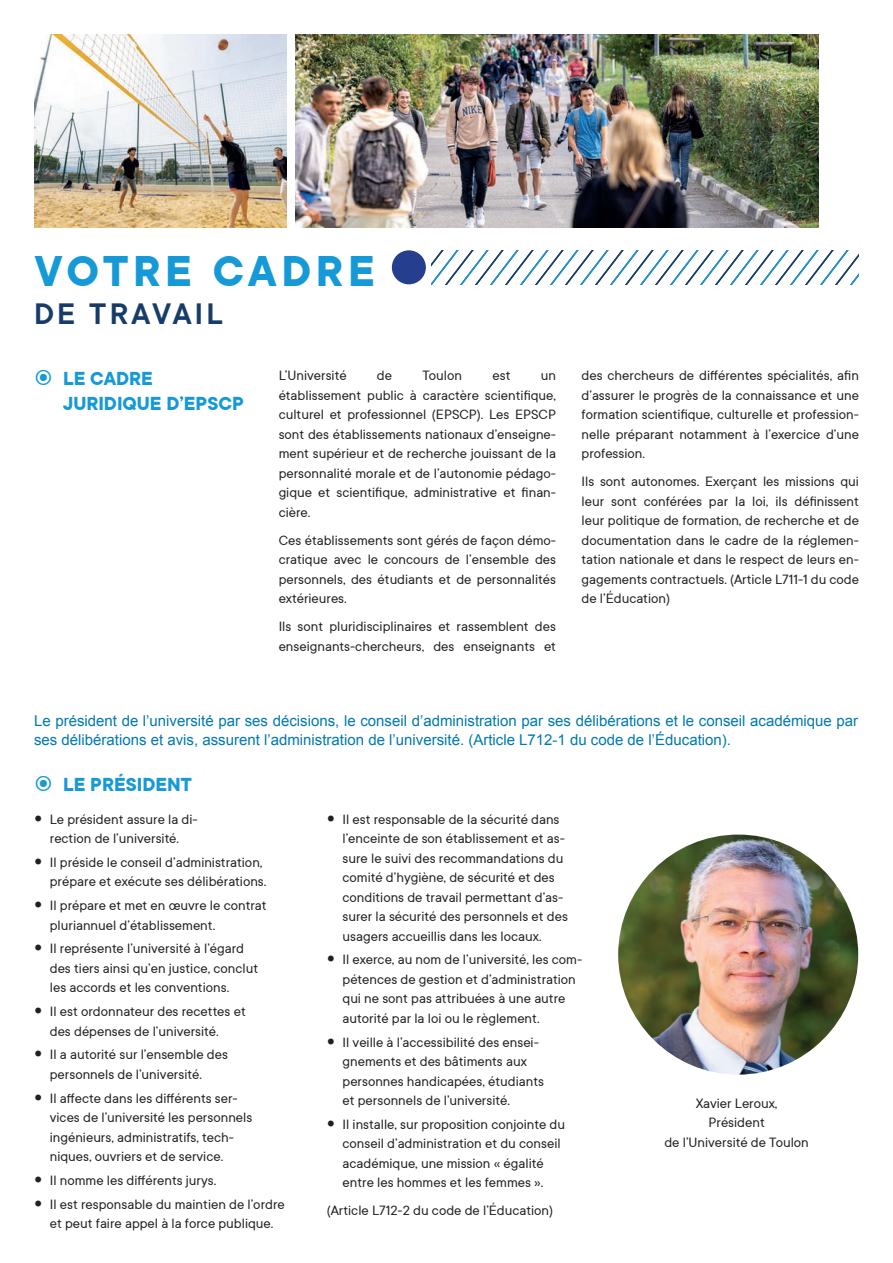
<style>
.page{position:relative;width:893px;height:1263px;background:#fff}
.page>*{position:absolute;margin:0;border:0;box-sizing:border-box;transform-origin:0 0}
.t1{font:700 48px "TT Commons Classic";letter-spacing:.1em;color:#1599d7}
.t2{font:600 33px "TT Commons Classic";letter-spacing:.1em;color:#173c6a}
.t3{font:700 21px/25.2px "TT Commons Classic";color:#1599d7}
.t4{font:15px/19.5px "TT Commons Classic";color:#231f20}
.t5{font:15px/19.5px "Arial";color:#0079b0}
</style>
<div class="page">
<img style="left:296px;top:34px;width:523px;height:194px">
<img style="left:618px;top:834px;width:240px;height:240px;border-radius:120px">
<svg style="left:431px;top:250px;width:427px;height:34px"></svg>
<div style="left:392px;top:250px;width:34px;height:34px;background:#253f8e;border-radius:50%"></div>
<img style="left:34px;top:34px;width:252px;height:194px">
<h1 class="t1" style="left:34px;top:240px;width:342px">VOTRE CADRE</h1>
<h2 class="t2" style="left:34px;top:292px;width:190px">DE TRAVAIL</h2>
<h3 class="t3" style="left:63px;top:365px;width:182px">LE CADRE<br>JURIDIQUE D’EPSCP</h3>
<p class="t4" style="left:279px;top:365px;width:69px">L’Université</p>
<p class="t4" style="left:377px;top:365px;width:17px">de</p>
<p class="t4" style="left:422px;top:365px;width:41px">Toulon</p>
<p class="t4" style="left:492px;top:365px;width:20px">est</p>
<p class="t4" style="left:279px;top:365px;width:279px;text-align:justify;text-indent:262px">un établissement public à caractère scientifique, culturel et professionnel (EPSCP). Les EPSCP sont des établissements nationaux d’enseigne&shy;ment supérieur et de recherche jouissant de la personnalité morale et de l’autonomie pédago&shy;gique et scientifique, administrative et finan&shy;cière.</p>
<p class="t4" style="left:279px;top:530px;width:279px;text-align:justify">Ces établissements sont gérés de façon démo&shy;cratique avec le concours de l’ensemble des personnels, des étudiants et de personnalités extérieures.</p>
<p class="t4" style="left:279px;top:616px;width:279px">Ils sont pluridisciplinaires et rassemblent des enseignants-chercheurs, des enseignants et</p>
<p class="t4" style="left:582px;top:365px;width:279px;text-align:justify">des chercheurs de différentes spécialités, afin d’assurer le progrès de la connaissance et une formation scientifique, culturelle et profession&shy;nelle préparant notamment à l’exercice d’une profession.</p>
<p class="t4" style="left:582px;top:471px;width:279px;text-align:justify">Ils sont autonomes. Exerçant les missions qui leur sont conférées par la loi, ils définissent leur politique de formation, de recherche et de documentation dans le cadre de la réglemen&shy;tation nationale et dans le respect de leurs en&shy;gagements contractuels. (Article L711-1 du code de l’Éducation)</p>
<p class="t5" style="left:34px;top:711px;width:826px">Le président de l’université par ses décisions, le conseil d’administration par ses délibérations et le conseil académique par ses délibérations et avis, assurent l’administration de l’université. (Article L712-1 du code de l’Éducation).</p>
<h3 class="t3" style="left:63px;top:772px;width:130px">LE PRÉSIDENT</h3>
<p class="t4" style="left:50px;top:809px;width:149px">Le président assure la di&shy;rection de l’université.</p>
<p class="t4" style="left:50px;top:852px;width:218px">Il préside le conseil d’administration, prépare et exécute ses délibérations.</p>
<p class="t4" style="left:50px;top:895px;width:218px">Il prépare et met en œuvre le contrat pluriannuel d’établissement.</p>
<p class="t4" style="left:50px;top:939px;width:210px">Il représente l’université à l’égard des tiers ainsi qu’en justice, conclut les accords et les conventions.</p>
<p class="t4" style="left:50px;top:1001px;width:197px">Il est ordonnateur des recettes et des dépenses de l’université.</p>
<p class="t4" style="left:50px;top:1044px;width:180px">Il a autorité sur l’ensemble des personnels de l’université.</p>
<p class="t4" style="left:50px;top:1088px;width:204px">Il affecte dans les différents ser&shy;vices de l’université les personnels ingénieurs, administratifs, tech&shy;niques, ouvriers et de service.</p>
<p class="t4" style="left:50px;top:1168px;width:236px;line-height:23.7px">Il nomme les différents jurys.<br>Il est responsable du maintien de l’ordre</p>
<p class="t4" style="left:50px;top:1213px;width:225px">et peut faire appel à la force publique.</p>
<p class="t4" style="left:343px;top:809px;width:227px">Il est responsable de la sécurité dans l’enceinte de son établissement et as&shy;sure le suivi des recommandations du comité d’hygiène, de sécurité et des conditions de travail permettant d’as&shy;surer la sécurité des personnels et des usagers accueillis dans les locaux.</p>
<p class="t4" style="left:343px;top:949px;width:241px">Il exerce, au nom de l’université, les com&shy;pétences de gestion et d’administration qui ne sont pas attribuées à une autre autorité par la loi ou le règlement.</p>
<p class="t4" style="left:343px;top:1032px;width:203px">Il veille à l’accessibilité des ensei&shy;gnements et des bâtiments aux personnes handicapées, étudiants et personnels de l’université.</p>
<p class="t4" style="left:343px;top:1114px;width:224px">Il installe, sur proposition conjointe du conseil d’administration et du conseil académique, une mission « égalité entre les hommes et les femmes ».</p>
<p class="t4" style="left:327px;top:1200px;width:228px">(Article L712-2 du code de l’Éducation)</p>
<p class="t4" style="left:664px;top:1093px;width:146px;text-align:center">Xavier Leroux,<br>Président<br>de l’Université de Toulon</p>
</div>
